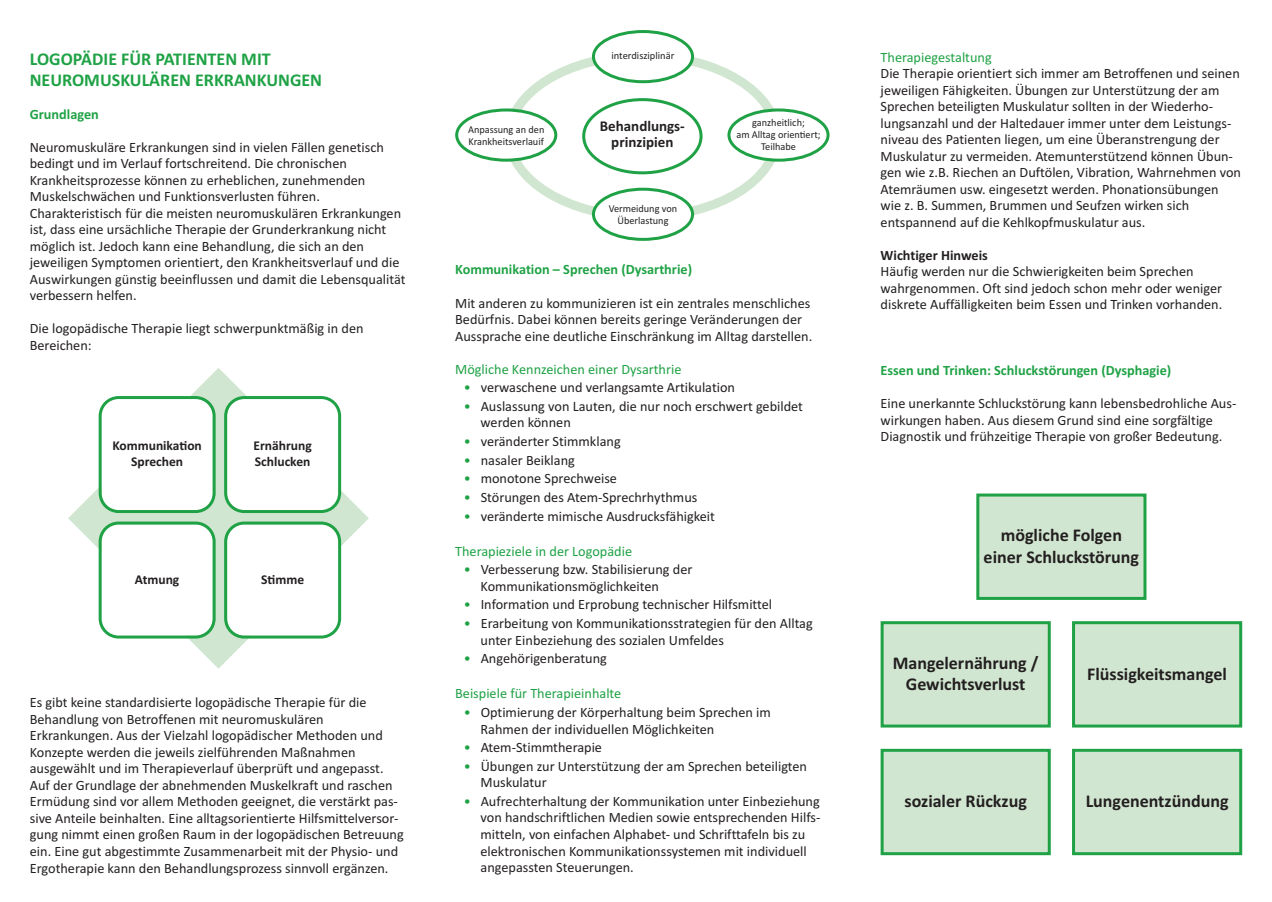
<style>
.page{position:relative;width:1272px;height:902px;background:#fff}
.page>*{position:absolute;margin:0;border:0;box-sizing:border-box;transform-origin:0 0}
.t1{font:700 18px/21.6px "Calibri";color:#231f20;text-align:center}
.t2{font:700 18px/21px "Calibri";color:#1fa245}
.t3{font:700 15px/16.5px "Calibri";color:#231f20;text-align:center}
.t4{font:14.25px/16.5px "Calibri";color:#231f20}
.t5{font:14.25px "Calibri";color:#1fa245}
.t6{font:700 14.25px "Calibri";color:#1fa245}
.t7{font:700 14.25px "Calibri";color:#231f20}
.t8{font:700 13.5px/16.2px "Calibri";color:#231f20;text-align:center}
.t9{font:10.5px/12px "Calibri";color:#231f20;text-align:center}
.s1{color:#1fa245}
</style>
<div class="page">
<svg style="left:68px;top:368px;width:301px;height:300px"></svg>
<svg style="left:511px;top:57px;width:264px;height:158px"></svg>
<svg style="left:592px;top:30px;width:102px;height:53px"></svg>
<svg style="left:582px;top:98px;width:120px;height:76px"></svg>
<svg style="left:592px;top:188px;width:102px;height:53px"></svg>
<svg style="left:455px;top:108px;width:102px;height:54px"></svg>
<svg style="left:727px;top:108px;width:102px;height:54px"></svg>
<svg style="left:99px;top:396px;width:117px;height:117px"></svg>
<svg style="left:224px;top:396px;width:117px;height:117px"></svg>
<svg style="left:99px;top:521px;width:117px;height:117px"></svg>
<svg style="left:224px;top:521px;width:117px;height:117px"></svg>
<div style="left:979px;top:496px;width:164px;height:101px;background:#d1e6d0"></div>
<div style="left:976px;top:493px;width:170px;height:107px;border:3px solid #1fa245"></div>
<div style="left:883px;top:624px;width:164px;height:100px;background:#d1e6d0"></div>
<div style="left:880px;top:621px;width:170px;height:106px;border:3px solid #1fa245"></div>
<div style="left:1074px;top:624px;width:165px;height:100px;background:#d1e6d0"></div>
<div style="left:1071px;top:621px;width:171px;height:106px;border:3px solid #1fa245"></div>
<div style="left:883px;top:751px;width:164px;height:101px;background:#d1e6d0"></div>
<div style="left:880px;top:748px;width:170px;height:107px;border:3px solid #1fa245"></div>
<div style="left:1074px;top:751px;width:165px;height:101px;background:#d1e6d0"></div>
<div style="left:1071px;top:748px;width:171px;height:107px;border:3px solid #1fa245"></div>
<p class="t2" style="left:30px;top:48px;width:294px">LOGOPÄDIE FÜR PATIENTEN MIT<br>NEUROMUSKULÄREN ERKRANKUNGEN</p>
<p class="t6" style="left:30px;top:105px;width:71px">Grundlagen</p>
<p class="t4" style="left:30px;top:138px;width:377px">Neuromuskuläre Erkrankungen sind in vielen Fällen genetisch bedingt und im Verlauf fortschreitend. Die chronischen Krankheitsprozesse können zu erheblichen, zunehmenden Muskelschwächen und Funktionsverlusten führen.<br>Charakteristisch für die meisten neuromuskulären Erkrankungen ist, dass eine ursächliche Therapie der Grunderkrankung nicht möglich ist. Jedoch kann eine Behandlung, die sich an den jeweiligen Symptomen orientiert, den Krankheitsverlauf und die Auswirkungen günstig beeinflussen und damit die Lebensqualität verbessern helfen.</p>
<p class="t4" style="left:30px;top:320px;width:335px">Die logopädische Therapie liegt schwerpunktmäßig in den<br>Bereichen:</p>
<p class="t8" style="left:112px;top:437px;width:91px">Kommunikation<br>Sprechen</p>
<p class="t8" style="left:253px;top:437px;width:60px;text-align:left">Ernährung<br>Schlucken</p>
<p class="t8" style="left:135px;top:571px;width:46px">Atmung</p>
<p class="t8" style="left:261px;top:571px;width:45px">Stimme</p>
<p class="t4" style="left:30px;top:694px;width:375px">Es gibt keine standardisierte logopädische Therapie für die Behandlung von Betroffenen mit neuromuskulären Erkrankungen. Aus der Vielzahl logopädischer Methoden und Konzepte werden die jeweils zielführenden Maßnahmen ausgewählt und im Therapieverlauf überprüft und angepasst.<br>Auf der Grundlage der abnehmenden Muskelkraft und raschen Ermüdung sind vor allem Methoden geeignet, die verstärkt pas&shy;sive Anteile beinhalten. Eine alltagsorientierte Hilfsmittelversor&shy;gung nimmt einen großen Raum in der logopädischen Betreuung ein. Eine gut abgestimmte Zusammenarbeit mit der Physio- und Ergotherapie kann den Behandlungsprozess sinnvoll ergänzen.</p>
<p class="t9" style="left:611px;top:49px;width:65px">interdisziplinär</p>
<p class="t9" style="left:468px;top:123px;width:78px;text-align:left">Anpassung an den<br>Krankheitsverlauif</p>
<p class="t9" style="left:736px;top:117px;width:86px">ganzheitlich;<br>am Alltag orientiert;<br>Teilhabe</p>
<p class="t3" style="left:600px;top:117px;width:86px">Behandlungs&shy;prinzipien</p>
<p class="t9" style="left:608px;top:202px;width:70px">Vermeidung von<br>Überlastung</p>
<p class="t6" style="left:455px;top:261px;width:238px">Kommunikation – Sprechen (Dysarthrie)</p>
<p class="t4" style="left:455px;top:294px;width:358px">Mit anderen zu kommunizieren ist ein zentrales menschliches<br>Bedürfnis. Dabei können bereits geringe Veränderungen der<br>Aussprache eine deutliche Einschränkung im Alltag darstellen.</p>
<p class="t5" style="left:455px;top:360px;width:228px">Mögliche Kennzeichen einer Dysarthrie</p>
<p class="t4" style="left:463px;top:379px;width:273px"><span class="s1">•</span> verwaschene und verlangsamte Artikulation</p>
<p class="t4" style="left:480px;top:397px;width:324px;text-indent:-17px"><span class="s1">•</span> Auslassung von Lauten, die nur noch erschwert gebildet werden können</p>
<p class="t4" style="left:463px;top:433px;width:158px"><span class="s1">•</span> veränderter Stimmklang</p>
<p class="t4" style="left:463px;top:451px;width:113px"><span class="s1">•</span> nasaler Beiklang</p>
<p class="t4" style="left:463px;top:470px;width:155px"><span class="s1">•</span> monotone Sprechweise</p>
<p class="t4" style="left:463px;top:488px;width:235px"><span class="s1">•</span> Störungen des Atem-Sprechrhythmus</p>
<p class="t4" style="left:463px;top:507px;width:253px"><span class="s1">•</span> veränderte mimische Ausdrucksfähigkeit</p>
<p class="t5" style="left:455px;top:542px;width:178px">Therapieziele in der Logopädie</p>
<p class="t4" style="left:480px;top:561px;width:213px;text-indent:-17px"><span class="s1">•</span> Verbesserung bzw. Stabilisierung der<br>Kommunikationsmöglichkeiten</p>
<p class="t4" style="left:463px;top:596px;width:310px"><span class="s1">•</span> Information und Erprobung technischer Hilfsmittel</p>
<p class="t4" style="left:480px;top:615px;width:334px;text-indent:-17px"><span class="s1">•</span> Erarbeitung von Kommunikationsstrategien für den Alltag unter Einbeziehung des sozialen Umfeldes</p>
<p class="t4" style="left:463px;top:650px;width:145px"><span class="s1">•</span> Angehörigenberatung</p>
<p class="t5" style="left:455px;top:685px;width:168px">Beispiele für Therapieinhalte</p>
<p class="t4" style="left:480px;top:703px;width:292px;text-indent:-17px"><span class="s1">•</span> Optimierung der Körperhaltung beim Sprechen im<br>Rahmen der individuellen Möglichkeiten</p>
<p class="t4" style="left:463px;top:739px;width:140px"><span class="s1">•</span> Atem-Stimmtherapie</p>
<p class="t4" style="left:480px;top:757px;width:328px;text-indent:-17px"><span class="s1">•</span> Übungen zur Unterstützung der am Sprechen beteiligten<br>Muskulatur</p>
<p class="t4" style="left:480px;top:792px;width:341px;text-indent:-17px"><span class="s1">•</span> Aufrechterhaltung der Kommunikation unter Einbeziehung von handschriftlichen Medien sowie entsprechenden Hilfs&shy;mitteln, von einfachen Alphabet- und Schrifttafeln bis zu elektronischen Kommunikationssystemen mit individuell angepassten Steuerungen.</p>
<p class="t5" style="left:880px;top:48px;width:113px">Therapiegestaltung</p>
<p class="t4" style="left:880px;top:65px;width:362px">Die Therapie orientiert sich immer am Betroffenen und seinen jeweiligen Fähigkeiten. Übungen zur Unterstützung der am Sprechen beteiligten Muskulatur sollten in der Wiederho&shy;lungsanzahl und der Haltedauer immer unter dem Leistungs&shy;niveau des Patienten liegen, um eine Überanstrengung der Muskulatur zu vermeiden. Atemunterstützend können Übun&shy;gen wie z.B. Riechen an Duftölen, Vibration, Wahrnehmen von Atemräumen usw. eingesetzt werden. Phonationsübungen wie z. B. Summen, Brummen und Seufzen wirken sich entspannend auf die Kehlkopfmuskulatur aus.</p>
<p class="t7" style="left:880px;top:246px;width:109px">Wichtiger Hinweis</p>
<p class="t4" style="left:880px;top:263px;width:343px">Häufig werden nur die Schwierigkeiten beim Sprechen wahrgenommen. Oft sind jedoch schon mehr oder weniger diskrete Auffälligkeiten beim Essen und Trinken vorhanden.</p>
<p class="t6" style="left:880px;top:362px;width:292px">Essen und Trinken: Schluckstörungen (Dysphagie)</p>
<p class="t4" style="left:880px;top:395px;width:357px">Eine unerkannte Schluckstörung kann lebensbedrohliche Aus&shy;wirkungen haben. Aus diesem Grund sind eine sorgfältige<br>Diagnostik und frühzeitige Therapie von großer Bedeutung.</p>
<p class="t1" style="left:983px;top:524px;width:157px">mögliche Folgen einer Schluckstörung</p>
<p class="t1" style="left:892px;top:651px;width:147px">Mangelernährung /<br>Gewichtsverlust</p>
<p class="t1" style="left:1087px;top:662px;width:141px">Flüssigkeitsmangel</p>
<p class="t1" style="left:904px;top:790px;width:124px">sozialer Rückzug</p>
<p class="t1" style="left:1085px;top:790px;width:144px">Lungenentzündung</p>
</div>
